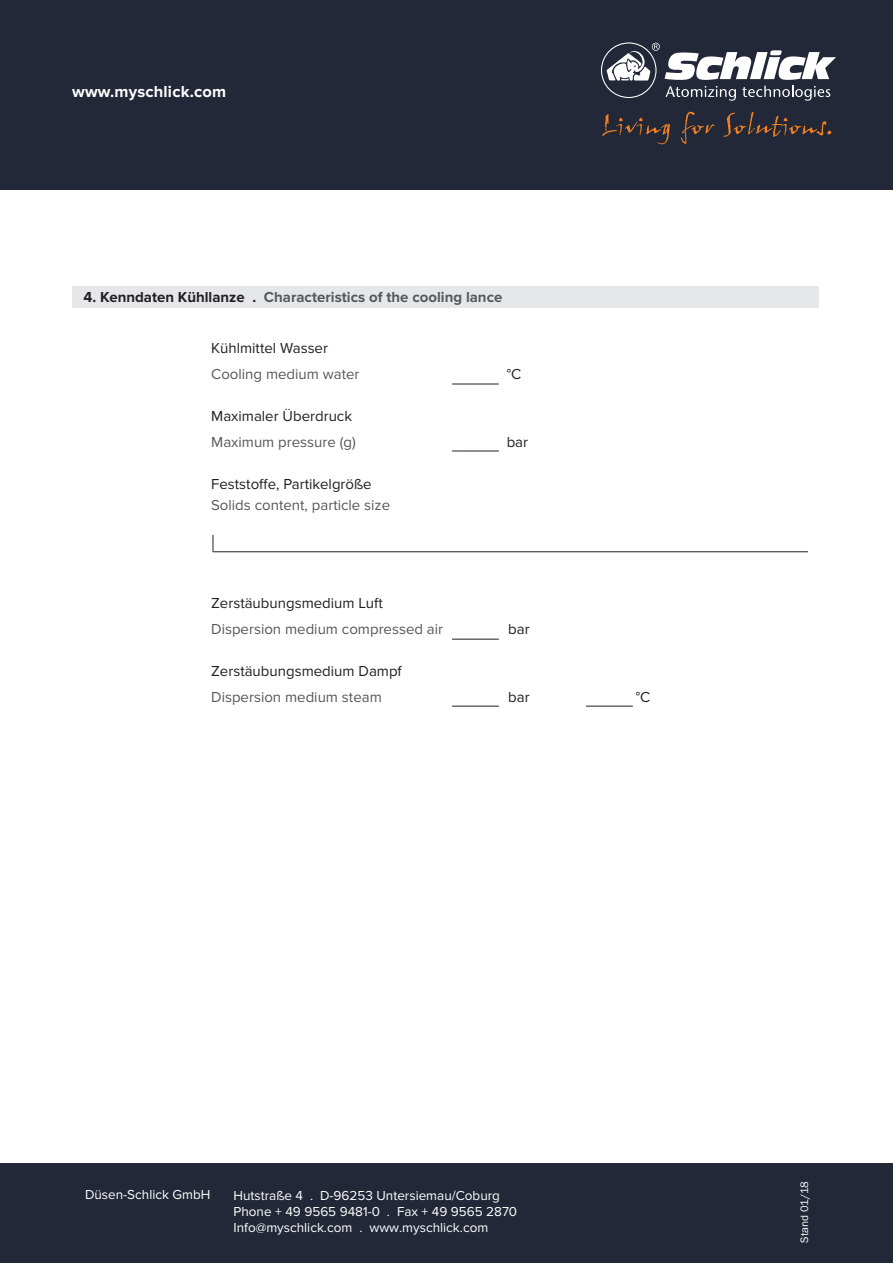
<style>
.page{position:relative;width:893px;height:1263px;background:#fff}
.page>*{position:absolute;margin:0;border:0;box-sizing:border-box;transform-origin:0 0}
.t1{font:700 16.5px "Proxima Nova";letter-spacing:.01em;color:#fff}
.t2{font:15px "Proxima Nova";color:#231f20}
.t3{font:15px "Proxima Nova";color:#57585a}
.t4{font:700 15px "Proxima Nova";color:#57585a}
.t5{font:13.5px/15.9px "Proxima Nova";color:#fff}
.t6{font:11.25px "Franklin Gothic Itc T";color:#fff}
.s1{color:#231f20}
</style>
<div class="page">
<div style="left:72px;top:286px;width:747px;height:22px;background:#e6e7e9"></div>
<hr style="left:452px;top:384px;width:47px;height:1px;background:#231f20">
<hr style="left:452px;top:639px;width:47px;height:1px;background:#231f20">
<hr style="left:452px;top:451px;width:47px;height:1px;background:#231f20">
<hr style="left:452px;top:706px;width:47px;height:1px;background:#231f20">
<hr style="left:586px;top:706px;width:47px;height:1px;background:#231f20">
<hr style="left:213px;top:551px;width:595px;height:1px;background:#231f20">
<svg style="left:213px;top:535px;width:1px;height:16px"></svg>
<div style="left:0;top:0;width:893px;height:189px;background:#222837"></div>
<svg style="left:606px;top:43px;width:230px;height:58px"></svg>
<svg style="left:602px;top:114px;width:68px;height:30px"></svg>
<svg style="left:681px;top:112px;width:34px;height:32px"></svg>
<svg style="left:723px;top:112px;width:108px;height:25px"></svg>
<div style="left:0;top:1163px;width:893px;height:100px;background:#222837"></div>
<p class="t1" style="left:72px;top:82px;width:155px">www.myschlick.com</p>
<p class="t4" style="left:84px;top:289px;width:420px"><span class="s1">4. Kenndaten Kühllanze .</span> Characteristics of the cooling lance</p>
<p class="t2" style="left:211px;top:340px;width:118px">Kühlmittel Wasser</p>
<p class="t3" style="left:211px;top:365px;width:150px">Cooling medium water</p>
<p class="t2" style="left:507px;top:365px;width:16px">°C</p>
<p class="t2" style="left:211px;top:408px;width:142px">Maximaler Überdruck</p>
<p class="t3" style="left:211px;top:433px;width:146px">Maximum pressure (g)</p>
<p class="t2" style="left:507px;top:433px;width:23px">bar</p>
<p class="t2" style="left:211px;top:476px;width:162px">Feststoffe, Partikelgröße</p>
<p class="t3" style="left:211px;top:496px;width:180px">Solids content, particle size</p>
<p class="t2" style="left:211px;top:595px;width:173px">Zerstäubungsmedium Luft</p>
<p class="t3" style="left:211px;top:620px;width:233px">Dispersion medium compressed air</p>
<p class="t2" style="left:508px;top:620px;width:23px">bar</p>
<p class="t2" style="left:211px;top:663px;width:192px">Zerstäubungsmedium Dampf</p>
<p class="t3" style="left:211px;top:688px;width:172px">Dispersion medium steam</p>
<p class="t2" style="left:508px;top:688px;width:23px">bar</p>
<p class="t2" style="left:636px;top:688px;width:16px">°C</p>
<p class="t5" style="left:85px;top:1187px;width:127px">Düsen-Schlick GmbH</p>
<p class="t5" style="left:234px;top:1188px;width:285px">Hutstraße 4 . D-96253 Untersiemau/Coburg<br>Phone + 49 9565 9481-0 . Fax + 49 9565 2870<br>Info@myschlick.com . www.myschlick.com</p>
<p class="t6" style="left:798px;top:1243px;width:63px;rotate:-90deg">Stand 01/18</p>
</div>
